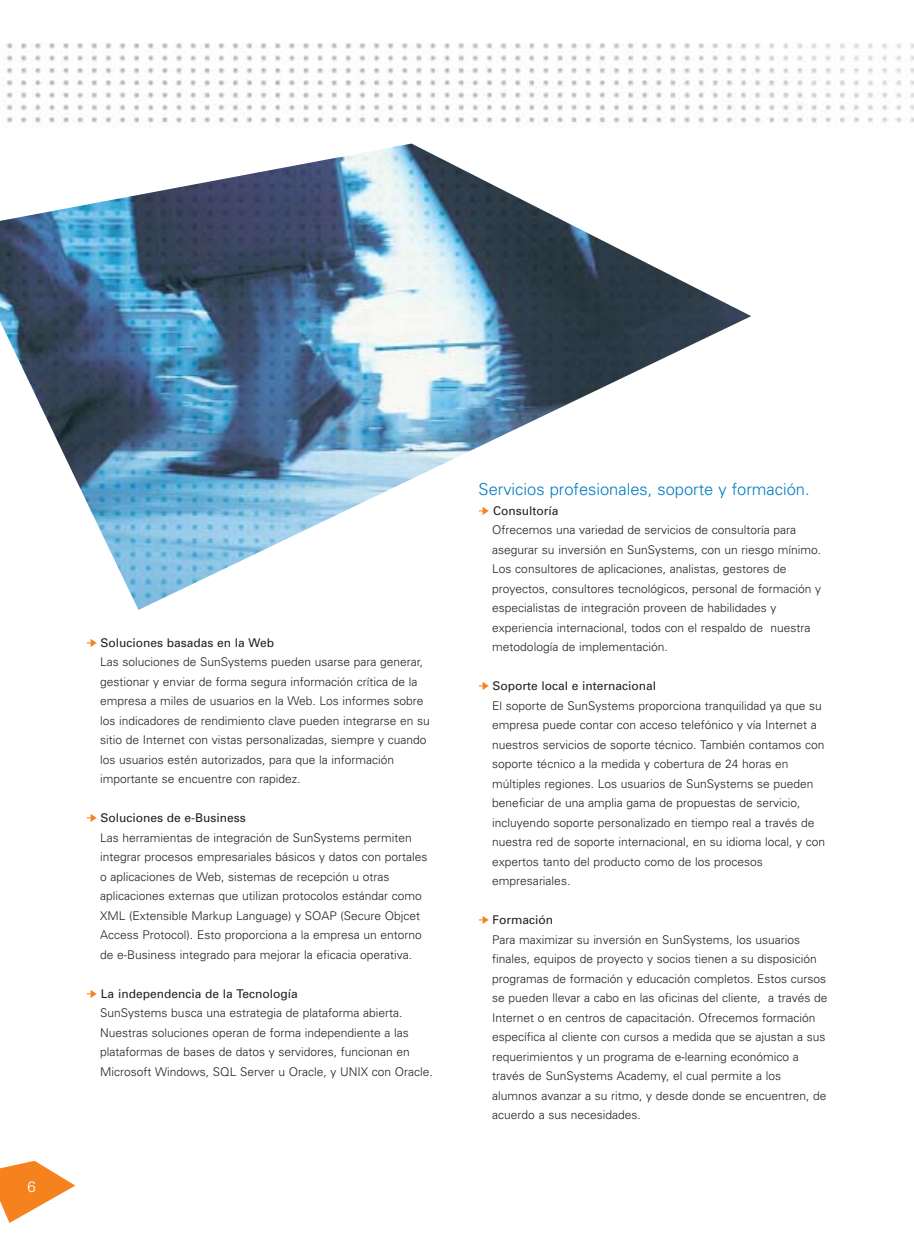
<style>
.page{position:relative;width:914px;height:1242px;background:#fff}
.page>*{position:absolute;margin:0;border:0;box-sizing:border-box;transform-origin:0 0}
.t1{font:300 16.5px "Univers";color:#007cc3}
.t2{font:300 15px "Univers";color:#fff}
.t3{font:300 12px/19.5px "Univers";color:#231f1f}
.s1{color:#f6821e}
.s2{font-weight:400}
</style>
<div class="page">
<svg style="left:0;top:1161px;width:75px;height:62px"></svg>
<img style="left:6px;top:43px;width:908px;height:80px">
<img style="left:0;top:144px;width:751px;height:466px">
<p class="t2" style="left:28px;top:1181px;width:10px">6</p>
<p class="t3" style="left:100px;top:634px;width:331px;text-indent:-14px"><span class="s1">➔</span> <span class="s2">Soluciones basadas en la Web<br></span>Las soluciones de SunSystems pueden usarse para generar, gestionar y enviar de forma segura información crítica de la empresa a miles de usuarios en la Web. Los informes sobre los indicadores de rendimiento clave pueden integrarse en su sitio de Internet con vistas personalizadas, siempre y cuando los usuarios estén autorizados, para que la información importante se encuentre con rapidez.</p>
<p class="t3" style="left:100px;top:810px;width:329px;text-indent:-14px"><span class="s1">➔</span> <span class="s2">Soluciones de e-Business<br></span>Las herramientas de integración de SunSystems permiten integrar procesos empresariales básicos y datos con portales o aplicaciones de Web, sistemas de recepción u otras aplicaciones externas que utilizan protocolos estándar como XML (Extensible Markup Language) y SOAP (Secure Objcet Access Protocol). Esto proporciona a la empresa un entorno de e-Business integrado para mejorar la eficacia operativa.</p>
<p class="t3" style="left:100px;top:985px;width:334px;text-indent:-14px"><span class="s1">➔</span> <span class="s2">La independencia de la Tecnología<br></span>SunSystems busca una estrategia de plataforma abierta.<br>Nuestras soluciones operan de forma independiente a las plataformas de bases de datos y servidores, funcionan en Microsoft Windows, SQL Server u Oracle, y UNIX con Oracle.</p>
<h1 class="t1" style="left:478px;top:483px;width:332px">Servicios profesionales, soporte y formación.</h1>
<p class="t3" style="left:492px;top:502px;width:330px;text-indent:-14px"><span class="s1">➔</span> <span class="s2">Consultoría<br></span>Ofrecemos una variedad de servicios de consultoría para asegurar su inversión en SunSystems, con un riesgo mínimo.<br>Los consultores de aplicaciones, analistas, gestores de proyectos, consultores tecnológicos, personal de formación y especialistas de integración proveen de habilidades y experiencia internacional, todos con el respaldo de nuestra metodología de implementación.</p>
<p class="t3" style="left:492px;top:677px;width:334px;text-indent:-14px"><span class="s1">➔</span> <span class="s2">Soporte local e internacional<br></span>El soporte de SunSystems proporciona tranquilidad ya que su empresa puede contar con acceso telefónico y vía Internet a nuestros servicios de soporte técnico. También contamos con soporte técnico a la medida y cobertura de 24 horas en múltiples regiones. Los usuarios de SunSystems se pueden beneficiar de una amplia gama de propuestas de servicio, incluyendo soporte personalizado en tiempo real a través de nuestra red de soporte internacional, en su idioma local, y con expertos tanto del producto como de los procesos empresariales.</p>
<p class="t3" style="left:492px;top:911px;width:337px;text-indent:-14px"><span class="s1">➔</span> <span class="s2">Formación<br></span>Para maximizar su inversión en SunSystems, los usuarios finales, equipos de proyecto y socios tienen a su disposición programas de formación y educación completos. Estos cursos se pueden llevar a cabo en las oficinas del cliente, a través de Internet o en centros de capacitación. Ofrecemos formación específica al cliente con cursos a medida que se ajustan a sus requerimientos y un programa de e-learning económico a través de SunSystems Academy, el cual permite a los alumnos avanzar a su ritmo, y desde donde se encuentren, de acuerdo a sus necesidades.</p>
</div>
